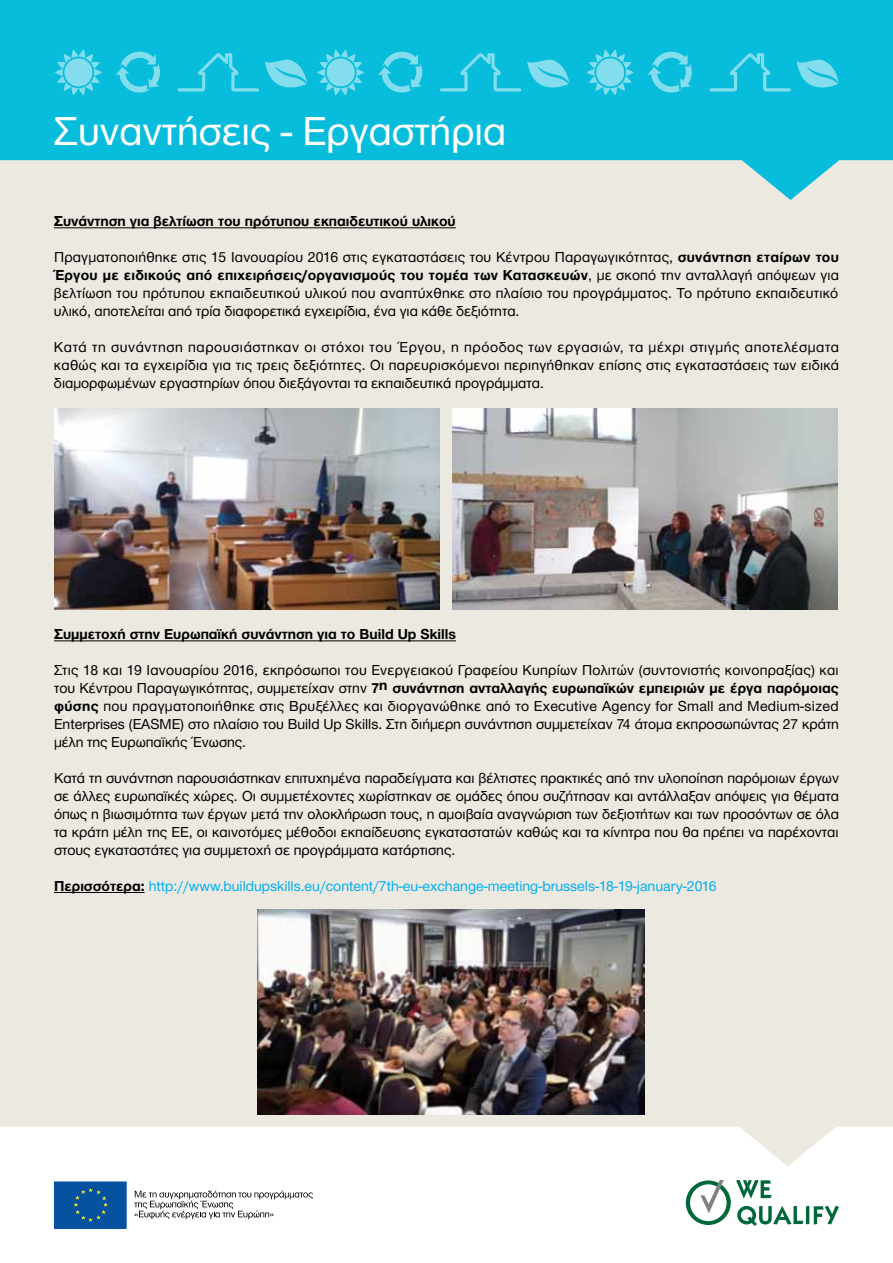
<style>
.page{position:relative;width:893px;height:1263px;background:#fff}
.page>*{position:absolute;margin:0;border:0;box-sizing:border-box;transform-origin:0 0}
.t1{font:42px "Helvetica Neue Greek";color:#fff}
.t2{font:15px/18px "Helvetica Neue Greek";letter-spacing:.015em;color:#000;text-align:justify}
.t3{font:700 15px "Helvetica Neue Greek 75";letter-spacing:.005em;color:#000}
.t4{font:15px "Helvetica Neue Greek";color:#00aeef}
.s1{font-family:"Helvetica Neue Greek 75";font-weight:700}
.s2{font-family:"Helvetica Neue Greek";font-weight:400}
.s3{font-family:"Helvetica Neue Greek 75";font-weight:700;color:#000}
</style>
<div class="page">
<div style="left:0;top:200px;width:893px;height:966px;background:#ece9e1"></div>
<svg style="left:0;top:0;width:893px;height:200px;background:#39c6dd"></svg>
<svg style="left:55px;top:49px;width:47px;height:46px;background:#44cce4"></svg>
<svg style="left:317px;top:49px;width:47px;height:46px;background:#44cce4"></svg>
<svg style="left:587px;top:49px;width:47px;height:46px;background:#44cce4"></svg>
<svg style="left:116px;top:52px;width:44px;height:41px;background:#34c8e2"></svg>
<svg style="left:378px;top:52px;width:44px;height:41px;background:#34c8e2"></svg>
<svg style="left:647px;top:52px;width:45px;height:41px;background:#33c8e1"></svg>
<svg style="left:265px;top:58px;width:42px;height:32px"></svg>
<svg style="left:527px;top:58px;width:42px;height:32px"></svg>
<svg style="left:797px;top:58px;width:42px;height:32px"></svg>
<svg style="left:178px;top:53px;width:81px;height:38px;background:#1bc1de"></svg>
<svg style="left:440px;top:53px;width:81px;height:38px;background:#1bc1de"></svg>
<svg style="left:709px;top:53px;width:82px;height:38px;background:#1ac1de"></svg>
<hr style="left:806px;top:1206px;width:3px;height:18px;background:#006838">
<svg style="left:814px;top:1206px;width:25px;height:18px"></svg>
<svg style="left:686px;top:1180px;width:117px;height:46px"></svg>
<div style="left:55px;top:1182px;width:71px;height:46px;background:#0651a0"></div>
<div style="left:54px;top:1182px;width:72px;height:46px;border:1px solid #0651a0"></div>
<svg style="left:74px;top:1188px;width:34px;height:34px"></svg>
<svg style="left:134px;top:1190px;width:179px;height:29px"></svg>
<hr style="left:54px;top:640px;width:402px;height:1px;background:#000">
<hr style="left:54px;top:892px;width:91px;height:1px;background:#000">
<img style="left:258px;top:909px;width:386px;height:205px">
<hr style="left:54px;top:227px;width:402px;height:1px;background:#000">
<img style="left:54px;top:408px;width:386px;height:201px">
<img style="left:452px;top:408px;width:386px;height:201px">
<h1 class="t1" style="left:54px;top:109px;width:454px">Συναντήσεις - Εργαστήρια</h1>
<p class="t3" style="left:54px;top:213px;width:403px">Συνάντηση για βελτίωση του πρότυπου εκπαιδευτικού υλικού</p>
<p class="t2" style="left:54px;top:248px;width:786px">Πραγματοποιήθηκε στις 15 Ιανουαρίου 2016 στις εγκαταστάσεις του Κέντρου Παραγωγικότητας, <span class="s1">συνάντηση εταίρων του</span></p>
<p class="t3" style="left:54px;top:267px;width:786px">Έργου με ειδικούς από επιχειρήσεις/οργανισμούς του τομέα των Κατασκευών<span class="s2">, με σκοπό την ανταλλαγή απόψεων για</span></p>
<p class="t2" style="left:54px;top:284px;width:786px">βελτίωση του πρότυπου εκπαιδευτικού υλικού που αναπτύχθηκε στο πλαίσιο του προγράμματος. Το πρότυπο εκπαιδευτικό υλικό, αποτελείται από τρία διαφορετικά εγχειρίδια, ένα για κάθε δεξιότητα.</p>
<p class="t2" style="left:54px;top:338px;width:787px">Κατά τη συνάντηση παρουσιάστηκαν οι στόχοι του Έργου, η πρόοδος των εργασιών, τα μέχρι στιγμής αποτελέσματα καθώς και τα εγχειρίδια για τις τρεις δεξιότητες. Οι παρευρισκόμενοι περιηγήθηκαν επίσης στις εγκαταστάσεις των ειδικά διαμορφωμένων εργαστηρίων όπου διεξάγονται τα εκπαιδευτικά προγράμματα.</p>
<p class="t3" style="left:54px;top:626px;width:403px">Συμμετοχή στην Ευρωπαϊκή συνάντηση για το Build Up Skills</p>
<p class="t2" style="left:54px;top:661px;width:786px">Στις 18 και 19 Ιανουαρίου 2016, εκπρόσωποι του Ενεργειακού Γραφείου Κυπρίων Πολιτών (συντονιστής κοινοπραξίας) και</p>
<p class="t3" style="left:54px;top:680px;width:786px"><span class="s2">του Κέντρου Παραγωγικότητας, συμμετείχαν στην</span> 7η συνάντηση ανταλλαγής ευρωπαϊκών εμπειριών με έργα παρόμοιας</p>
<p class="t2" style="left:54px;top:697px;width:786px"><span class="s1">φύσης</span> που πραγματοποιήθηκε στις Βρυξέλλες και διοργανώθηκε από το Executive Agency for Small and Medium-sized Enterprises (EASME) στο πλαίσιο του Build Up Skills. Στη διήμερη συνάντηση συμμετείχαν 74 άτομα εκπροσωπώντας 27 κράτη μέλη της Ευρωπαϊκής Ένωσης.</p>
<p class="t2" style="left:54px;top:769px;width:786px">Κατά τη συνάντηση παρουσιάστηκαν επιτυχημένα παραδείγματα και βέλτιστες πρακτικές από την υλοποίηση παρόμοιων έργων σε άλλες ευρωπαϊκές χώρες. Οι συμμετέχοντες χωρίστηκαν σε ομάδες όπου συζήτησαν και αντάλλαξαν απόψεις για θέματα όπως η βιωσιμότητα των έργων μετά την ολοκλήρωση τους, η αμοιβαία αναγνώριση των δεξιοτήτων και των προσόντων σε όλα τα κράτη μέλη της ΕΕ, οι καινοτόμες μέθοδοι εκπαίδευσης εγκαταστατών καθώς και τα κίνητρα που θα πρέπει να παρέχονται στους εγκαταστάτες για συμμετοχή σε προγράμματα κατάρτισης.</p>
<p class="t4" style="left:54px;top:878px;width:664px"><span class="s3">Περισσότερα:</span> http://www.buildupskills.eu/content/7th-eu-exchange-meeting-brussels-18-19-january-2016</p>
</div>
